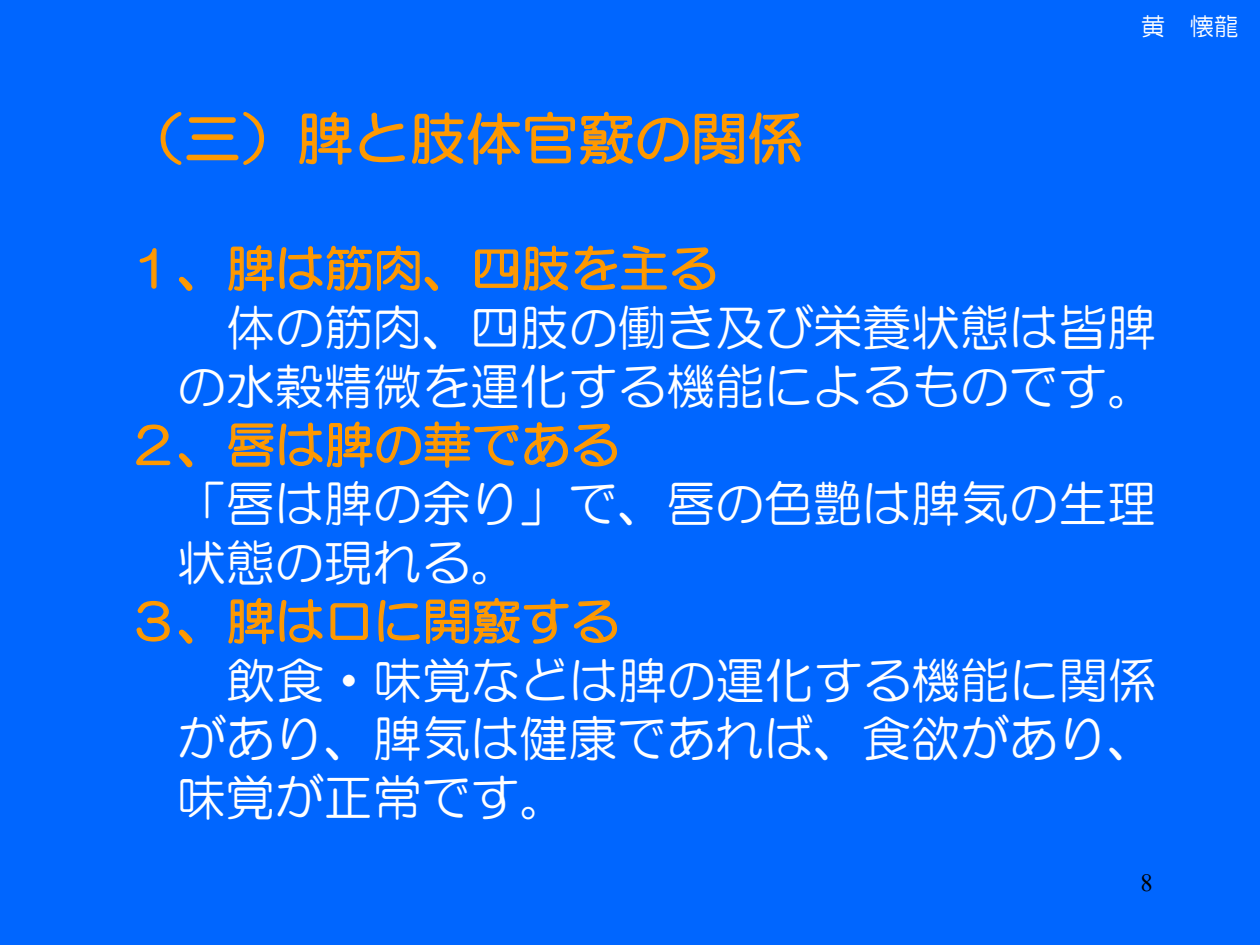
<style>
.page{position:relative;width:1260px;height:945px;background:#06f}
.page>*{position:absolute;margin:0;border:0;box-sizing:border-box;transform-origin:0 0}
.t1{font:56px "HG Maru Gothic MPRO";letter-spacing:.005em;color:#f90}
.t2{font:49px/58.8px "HG Maru Gothic MPRO";color:#fff;text-align:right}
.t3{font:49px "HG Maru Gothic MPRO";letter-spacing:.005em;color:#f90}
.t4{font:24.5px "HG Maru Gothic MPRO";color:#fff}
.t5{font:24.5px "Times New Roman";color:#000}
</style>
<div class="page">
<svg style="left:160px;top:112px;width:22px;height:52px"></svg>
<div style="left:192px;top:134px;width:41px;height:6px;border:2px solid #f90;border-radius:2px"></div>
<div style="left:186px;top:155px;width:52px;height:5px;border:2px solid #f90;border-radius:2px"></div>
<div style="left:189px;top:117px;width:47px;height:6px;border:2px solid #f90;border-radius:2px"></div>
<svg style="left:243px;top:112px;width:22px;height:53px"></svg>
<svg style="left:300px;top:111px;width:52px;height:54px"></svg>
<svg style="left:359px;top:111px;width:443px;height:54px"></svg>
<svg style="left:139px;top:248px;width:18px;height:41px"></svg>
<svg style="left:179px;top:277px;width:13px;height:14px"></svg>
<svg style="left:229px;top:245px;width:209px;height:47px"></svg>
<svg style="left:475px;top:245px;width:241px;height:46px"></svg>
<svg style="left:136px;top:424px;width:35px;height:42px"></svg>
<svg style="left:179px;top:453px;width:13px;height:14px"></svg>
<svg style="left:228px;top:421px;width:389px;height:47px"></svg>
<svg style="left:137px;top:600px;width:33px;height:42px"></svg>
<svg style="left:179px;top:630px;width:13px;height:14px"></svg>
<svg style="left:229px;top:598px;width:94px;height:47px"></svg>
<svg style="left:330px;top:603px;width:38px;height:37px"></svg>
<svg style="left:378px;top:597px;width:239px;height:47px"></svg>
<p class="t1" style="left:128px;top:110px;width:677px">（三）脾と肢体官竅の関係</p>
<p class="t4" style="left:1141px;top:14px;width:100px">黄 懐龍</p>
<p class="t3" style="left:128px;top:244px;width:591px">１、脾は筋肉、四肢を主る</p>
<p class="t2" style="left:177px;top:298px;width:981px">体の筋肉、四肢の働き及び栄養状態は皆脾の水穀精微を運化する機能によるものです。</p>
<p class="t3" style="left:128px;top:420px;width:493px">２、唇は脾の華である</p>
<p class="t2" style="left:177px;top:474px;width:981px;text-align:left">「唇は脾の余り」で、唇の色艶は脾気の生理状態の現れる。</p>
<p class="t3" style="left:128px;top:597px;width:493px">３、脾は口に開竅する</p>
<p class="t2" style="left:177px;top:650px;width:981px;text-align:justify;text-indent:50px">飲食・味覚などは脾の運化する機能に関係があり、脾気は健康であれば、食欲があり、味覚が正常です。</p>
<p class="t5" style="left:1140px;top:866px;width:14px">8</p>
</div>
